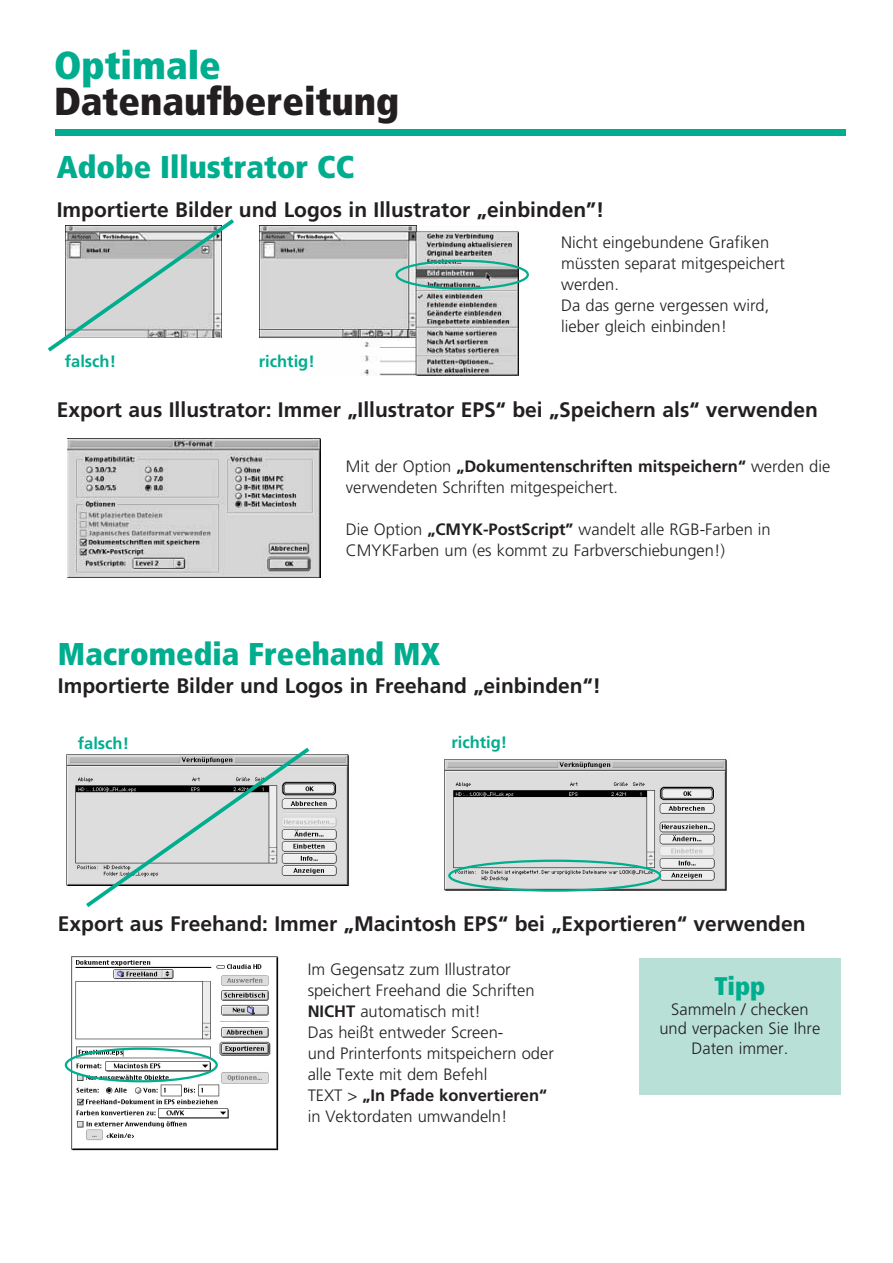
<style>
.page{position:relative;width:893px;height:1263px;background:#fff}
.page>*{position:absolute;margin:0;border:0;box-sizing:border-box;transform-origin:0 0}
.t1{font:900 condensed 39px "Frutiger";color:#231f20}
.t2{font:900 condensed 39px "Frutiger";color:#00ad8e}
.t3{font:900 condensed 31.5px "Frutiger";color:#00ad8e}
.t4{font:900 condensed 25.5px "Frutiger";color:#00ad8e}
.t5{font:700 21px "Frutiger";color:#231f20}
.t6{font:300 16.5px/21px "Frutiger";color:#231f20}
.t7{font:700 16.5px "Frutiger";color:#00ad8e}
.s1{font-weight:700}
</style>
<div class="page">
<img style="left:67px;top:439px;width:253px;height:139px">
<img style="left:259px;top:226px;width:259px;height:150px">
<svg style="left:47px;top:219px;width:187px;height:133px"></svg>
<div style="left:395px;top:260px;width:134px;height:30px;border:2px solid #00ad8e;border-radius:50%"></div>
<img style="left:66px;top:754px;width:283px;height:132px">
<img style="left:444px;top:759px;width:283px;height:133px">
<svg style="left:82px;top:747px;width:231px;height:160px"></svg>
<img style="left:65px;top:956px;width:214px;height:195px">
<div style="left:65px;top:1047px;width:153px;height:35px;border:2px solid #00ad8e;border-radius:50%"></div>
<div style="left:448px;top:860px;width:213px;height:32px;border:2px solid #00ad8e;border-radius:50%"></div>
<div style="left:55px;top:129px;width:791px;height:6px;background:#00ad8e"></div>
<div style="left:639px;top:958px;width:201px;height:137px;background:#b8e0d6"></div>
<h1 class="t2" style="left:54px;top:41px;width:168px">Optimale</h1>
<h1 class="t1" style="left:54px;top:77px;width:347px">Datenaufbereitung</h1>
<h2 class="t3" style="left:57px;top:147px;width:299px">Adobe Illustrator CC</h2>
<p class="t5" style="left:57px;top:197px;width:549px">Importierte Bilder und Logos in Illustrator „einbinden”!</p>
<p class="t6" style="left:561px;top:232px;width:225px">Nicht eingebundene Grafiken müssten separat mitgespeichert werden.<br>Da das gerne vergessen wird, lieber gleich einbinden!</p>
<p class="t7" style="left:65px;top:351px;width:53px">falsch!</p>
<p class="t7" style="left:259px;top:351px;width:57px">richtig!</p>
<p class="t5" style="left:57px;top:398px;width:763px">Export aus Illustrator: Immer „Illustrator EPS“ bei „Speichern als“ verwenden</p>
<p class="t6" style="left:346px;top:455px;width:486px">Mit der Option <span class="s1">„Dokumentenschriften mitspeichern“</span> werden die verwendeten Schriften mitgespeichert.</p>
<p class="t6" style="left:346px;top:518px;width:426px">Die Option <span class="s1">„CMYK-PostScript”</span> wandelt alle RGB-Farben in<br>CMYKFarben um (es kommt zu Farbverschiebungen!)</p>
<h2 class="t3" style="left:58px;top:634px;width:384px">Macromedia Freehand MX</h2>
<p class="t5" style="left:58px;top:673px;width:544px">Importierte Bilder und Logos in Freehand „einbinden“!</p>
<p class="t7" style="left:78px;top:734px;width:53px">falsch!</p>
<p class="t7" style="left:451px;top:732px;width:57px">richtig!</p>
<p class="t5" style="left:58px;top:912px;width:749px">Export aus Freehand: Immer „Macintosh EPS“ bei „Exportieren“ verwenden</p>
<p class="t6" style="left:308px;top:959px;width:248px">Im Gegensatz zum Illustrator speichert Freehand die Schriften<br><span class="s1">NICHT</span> automatisch mit!<br>Das heißt entweder Screen-<br>und Printerfonts mitspeichern oder alle Texte mit dem Befehl<br>TEXT &gt; <span class="s1">„In Pfade konvertieren“ </span>in Vektordaten umwandeln!</p>
<h3 class="t4" style="left:714px;top:971px;width:52px">Tipp</h3>
<p class="t6" style="left:659px;top:999px;width:162px;line-height:19.5px;text-align:center">Sammeln / checken und verpacken Sie Ihre<br>Daten immer.</p>
</div>
